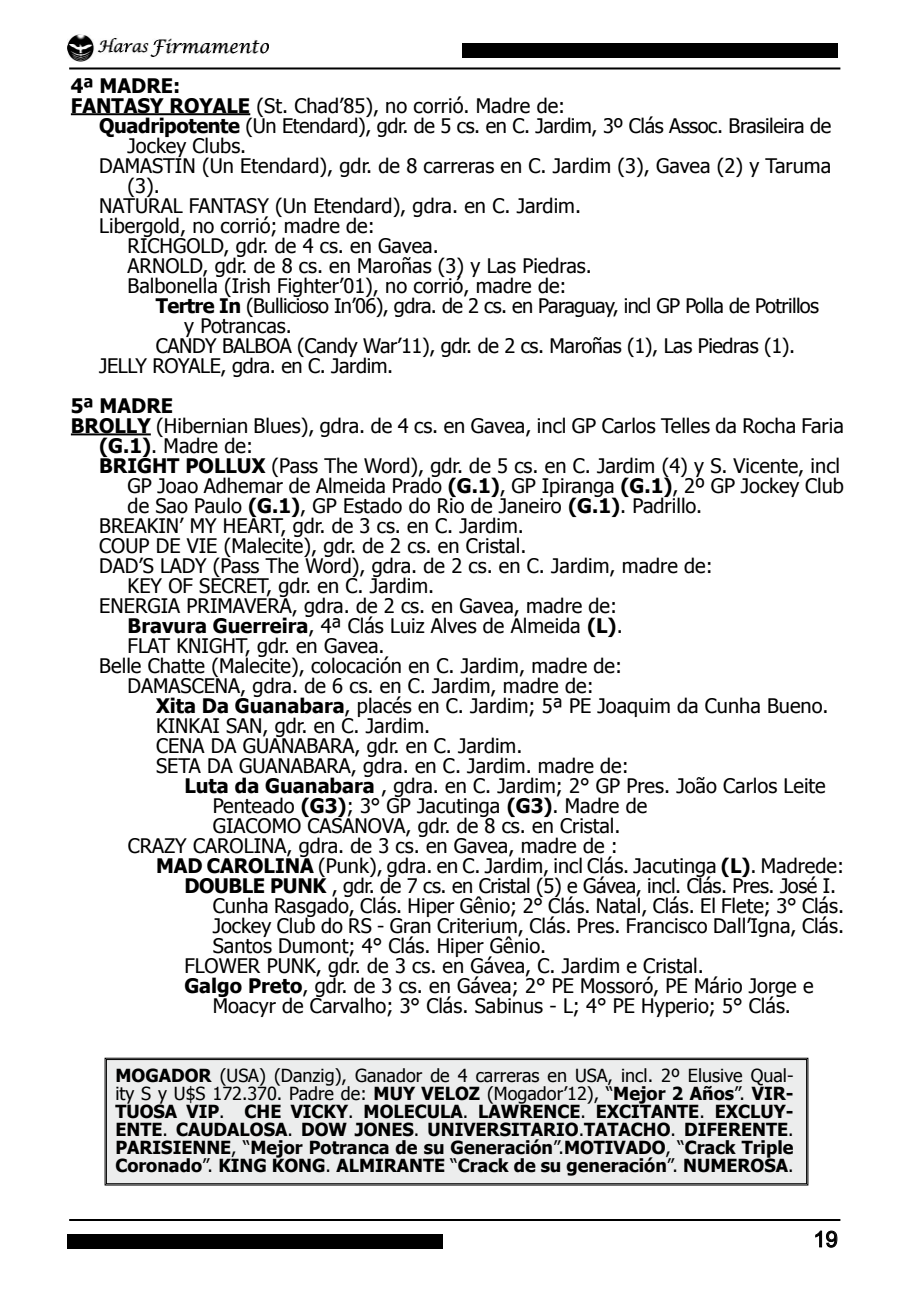
<style>
.page{position:relative;width:913px;height:1299px;background:#fff}
.page>*{position:absolute;margin:0;border:0;box-sizing:border-box;transform-origin:0 0}
.t1{font:22px "Arial";color:#000}
.t2{font:20px "Tahoma";color:#000}
.t3{font:20px "Tahoma";letter-spacing:-.02em;color:#000}
.t4{font:20px "Tahoma";letter-spacing:-.03em;color:#000}
.t5{font:700 20px "Tahoma";color:#000}
.t6{font:700 18px/18px "Tahoma";color:#000;text-align:justify}
.s1{font-weight:700}
.s2{font-weight:400}
</style>
<div class="page">
<div style="left:67px;top:1233px;width:376px;height:15px;background:#000"></div>
<div style="left:462px;top:44px;width:376px;height:14px;background:#000"></div>
<hr style="left:69px;top:1218px;width:771px;height:2px;background:#000">
<hr style="left:69px;top:67px;width:771px;height:2px;background:#000">
<svg style="left:815px;top:1230px;width:23px;height:17px"></svg>
<div style="left:105px;top:1057px;width:703px;height:128px;background:#eceded"></div>
<div style="left:106px;top:1058px;width:701px;height:126px;border:1px solid #000"></div>
<hr style="left:71px;top:113px;width:179px;height:2px;background:#000">
<hr style="left:71px;top:433px;width:80px;height:2px;background:#000">
<img style="left:68px;top:35px;width:200px;height:26px">
<p class="t5" style="left:71px;top:71px;width:111px">4ª MADRE:</p>
<p class="t2" style="left:71px;top:92px;width:496px"><span class="s1">FANTASY ROYALE</span> (St. Chad’85), no corrió. Madre de:</p>
<p class="t3" style="left:99px;top:112px;width:733px"><span class="s1">Quadripotente</span> (Un Etendard), gdr. de 5 cs. en C. Jardim, 3º Clás Assoc. Brasileira de</p>
<p class="t2" style="left:128px;top:132px;width:120px">Jockey Clubs.</p>
<p class="t2" style="left:99px;top:152px;width:733px">DAMASTIN (Un Etendard), gdr. de 8 carreras en C. Jardim (3), Gavea (2) y Taruma</p>
<p class="t2" style="left:128px;top:172px;width:34px">(3).</p>
<p class="t2" style="left:99px;top:192px;width:483px">NATURAL FANTASY (Un Etendard), gdra. en C. Jardim.</p>
<p class="t2" style="left:99px;top:212px;width:277px">Libergold, no corrió; madre de:</p>
<p class="t2" style="left:128px;top:232px;width:313px">RICHGOLD, gdr. de 4 cs. en Gavea.</p>
<p class="t2" style="left:128px;top:252px;width:466px">ARNOLD, gdr. de 8 cs. en Maroñas (3) y Las Piedras.</p>
<p class="t2" style="left:128px;top:272px;width:440px">Balbonella (Irish Fighter’01), no corrió, madre de:</p>
<p class="t4" style="left:156px;top:292px;width:665px"><span class="s1">Tertre In</span> (Bullicioso In’06), gdra. de 2 cs. en Paraguay, incl GP Polla de Potrillos</p>
<p class="t2" style="left:184px;top:312px;width:109px">y Potrancas.</p>
<p class="t3" style="left:156px;top:332px;width:641px">CANDY BALBOA (Candy War’11), gdr. de 2 cs. Maroñas (1), Las Piedras (1).</p>
<p class="t3" style="left:99px;top:352px;width:296px">JELLY ROYALE, gdra. en C. Jardim.</p>
<p class="t5" style="left:71px;top:391px;width:104px">5ª MADRE</p>
<p class="t2" style="left:71px;top:412px;width:774px"><span class="s1">BROLLY</span> (Hibernian Blues), gdra. de 4 cs. en Gavea, incl GP Carlos Telles da Rocha Faria</p>
<p class="t2" style="left:99px;top:432px;width:155px"><span class="s1">(G.1)</span>. Madre de:</p>
<p class="t2" style="left:99px;top:452px;width:742px"><span class="s1">BRIGHT POLLUX</span> (Pass The Word), gdr. de 5 cs. en C. Jardim (4) y S. Vicente, incl</p>
<p class="t2" style="left:128px;top:472px;width:718px">GP Joao Adhemar de Almeida Prado <span class="s1">(G.1)</span>, GP Ipiranga <span class="s1">(G.1)</span>, 2º GP Jockey Club</p>
<p class="t2" style="left:128px;top:492px;width:576px">de Sao Paulo <span class="s1">(G.1)</span>, GP Estado do Rio de Janeiro <span class="s1">(G.1)</span>. Padrillo.</p>
<p class="t2" style="left:99px;top:512px;width:426px">BREAKIN’ MY HEART, gdr. de 3 cs. en C. Jardim.</p>
<p class="t2" style="left:99px;top:532px;width:429px">COUP DE VIE (Malecite), gdr. de 2 cs. en Cristal.</p>
<p class="t2" style="left:99px;top:552px;width:615px">DAD’S LADY (Pass The Word), gdra. de 2 cs. en C. Jardim, madre de:</p>
<p class="t2" style="left:128px;top:572px;width:308px">KEY OF SECRET, gdr. en C. Jardim.</p>
<p class="t2" style="left:99px;top:592px;width:519px">ENERGIA PRIMAVERA, gdra. de 2 cs. en Gavea, madre de:</p>
<p class="t2" style="left:128px;top:612px;width:496px"><span class="s1">Bravura Guerreira</span>, 4ª Clás Luiz Alves de Almeida <span class="s1">(L)</span>.</p>
<p class="t2" style="left:128px;top:632px;width:258px">FLAT KNIGHT, gdr. en Gavea.</p>
<p class="t2" style="left:99px;top:652px;width:524px">Belle Chatte (Malecite), colocación en C. Jardim, madre de:</p>
<p class="t2" style="left:128px;top:672px;width:467px">DAMASCENA, gdra. de 6 cs. en C. Jardim, madre de:</p>
<p class="t2" style="left:156px;top:692px;width:674px"><span class="s1">Xita Da Guanabara</span>, placés en C. Jardim; 5ª PE Joaquim da Cunha Bueno.</p>
<p class="t2" style="left:156px;top:712px;width:276px">KINKAI SAN, gdr. en C. Jardim.</p>
<p class="t2" style="left:156px;top:732px;width:368px">CENA DA GUANABARA, gdr. en C. Jardim.</p>
<p class="t2" style="left:156px;top:752px;width:474px">SETA DA GUANABARA, gdra. en C. Jardim. madre de:</p>
<p class="t2" style="left:184px;top:772px;width:643px"><span class="s1">Luta da Guanabara</span> , gdra. en C. Jardim; 2° GP Pres. João Carlos Leite</p>
<p class="t2" style="left:213px;top:792px;width:436px">Penteado <span class="s1">(G3)</span>; 3° GP Jacutinga <span class="s1">(G3)</span>. Madre de</p>
<p class="t2" style="left:213px;top:812px;width:409px">GIACOMO CASANOVA, gdr. de 8 cs. en Cristal.</p>
<p class="t2" style="left:128px;top:832px;width:492px">CRAZY CAROLINA, gdra. de 3 cs. en Gavea, madre de :</p>
<p class="t2" style="left:156px;top:852px;width:689px"><span class="s1">MAD CAROLINA</span> (Punk), gdra. en C. Jardim, incl Clás. Jacutinga <span class="s1">(L)</span>. Madrede:</p>
<p class="t3" style="left:184px;top:872px;width:653px"><span class="s1">DOUBLE PUNK</span> , gdr. de 7 cs. en Cristal (5) e Gávea, incl. Clás. Pres. José I.</p>
<p class="t2" style="left:213px;top:892px;width:633px">Cunha Rasgado, Clás. Hiper Gênio; 2° Clás. Natal, Clás. El Flete; 3° Clás.</p>
<p class="t2" style="left:213px;top:912px;width:633px">Jockey Club do RS - Gran Criterium, Clás. Pres. Francisco Dall’Igna, Clás.</p>
<p class="t2" style="left:213px;top:932px;width:335px">Santos Dumont; 4° Clás. Hiper Gênio.</p>
<p class="t2" style="left:184px;top:952px;width:521px">FLOWER PUNK, gdr. de 3 cs. en Gávea, C. Jardim e Cristal.</p>
<p class="t2" style="left:184px;top:972px;width:631px"><span class="s1">Galgo Preto</span>, gdr. de 3 cs. en Gávea; 2° PE Mossoró, PE Mário Jorge e</p>
<p class="t2" style="left:213px;top:992px;width:580px">Moacyr de Carvalho; 3° Clás. Sabinus - L; 4° PE Hyperio; 5° Clás.</p>
<p class="t6" style="left:115px;top:1065px;width:680px">MOGADOR <span class="s2">(USA) (Danzig), Ganador de 4 carreras en USA, incl. 2º Elusive Qual&shy;ity S y U$S 172.370. Padre de:</span> MUY VELOZ <span class="s2">(Mogador’12), “</span>Mejor 2 Años<span class="s2">”.</span> VIR-TUOSA VIP<span class="s2">.</span> CHE VICKY<span class="s2">.</span> MOLECULA<span class="s2">.</span> LAWRENCE<span class="s2">.</span> EXCITANTE<span class="s2">.</span> EXCLUY-ENTE<span class="s2">.</span> CAUDALOSA<span class="s2">.</span> DOW JONES<span class="s2">.</span> UNIVERSITARIO<span class="s2">.</span>TATACHO<span class="s2">.</span> DIFERENTE<span class="s2">.<br></span>PARISIENNE<span class="s2">, “</span>Mejor Potranca de su Generación<span class="s2">”.</span>MOTIVADO<span class="s2">, “</span>Crack Triple Coronado<span class="s2">”.</span> KING KONG<span class="s2">.</span> ALMIRANTE <span class="s2">“</span>Crack de su generación<span class="s2">”.</span> NUMEROSA<span class="s2">.</span></p>
<p class="t1" style="left:813px;top:1224px;width:26px">19</p>
</div>
